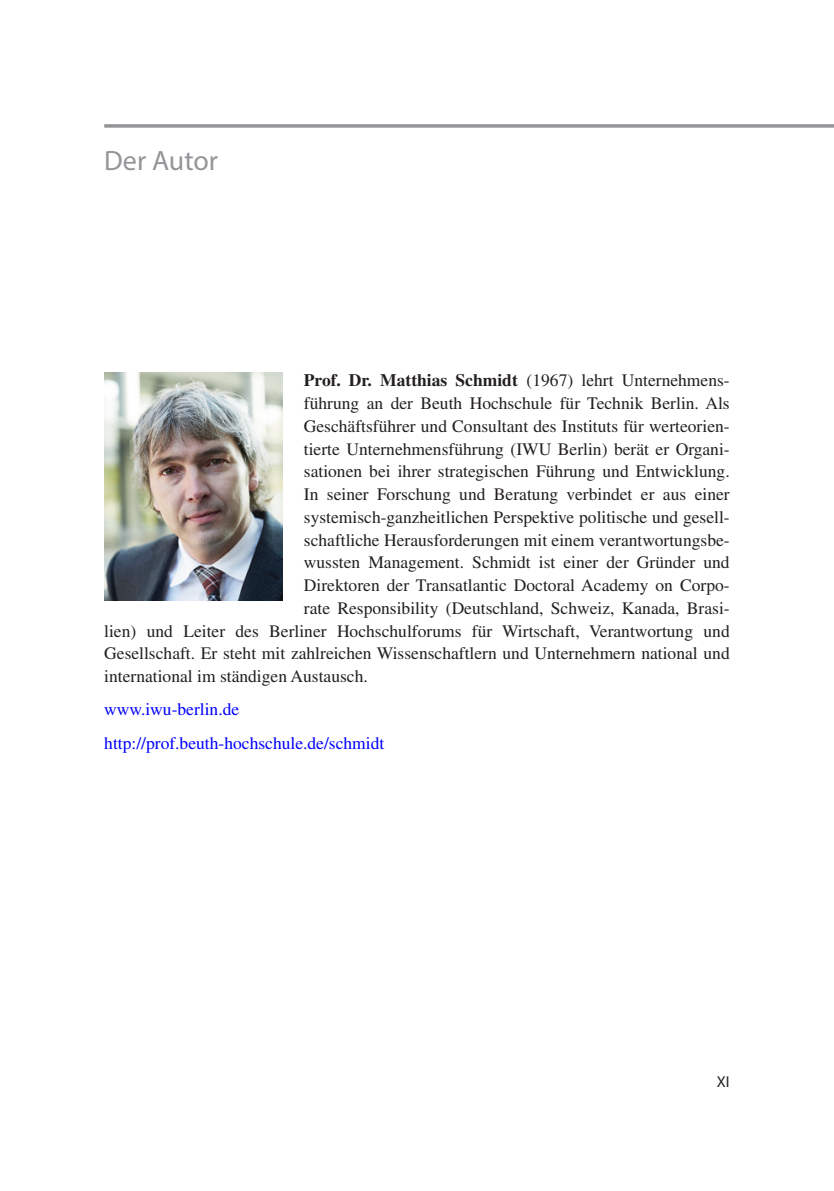
<style>
.page{position:relative;width:834px;height:1191px;background:#fff}
.page>*{position:absolute;margin:0;border:0;box-sizing:border-box;transform-origin:0 0}
.t1{font:28px "Vlxtky Tcjhbv Myriad Pro";color:#939598}
.t2{font:17.5px "Ydrtsl Sfbxfd Times";color:#231f20}
.t3{font:17.5px/33.2px "Ydrtsl Sfbxfd Times";color:#00f}
.t4{font:15.75px "Vlxtky Tcjhbv Myriad Pro";color:#231f20}
.s1{font-family:"Tgcpdy Xsmmsj Times";font-weight:700}
</style>
<div class="page">
<svg style="left:104px;top:124px;width:729px;height:4px;background:#a0a1a4"></svg>
<img style="left:104px;top:373px;width:179px;height:228px">
<h1 class="t1" style="left:104px;top:143px;width:115px">Der Autor</h1>
<p class="t2" style="left:304px;top:371px;width:427px"><span class="s1">Prof. Dr. Matthias Schmidt</span> (1967) lehrt Unternehmens-</p>
<p class="t2" style="left:304px;top:393px;width:427px">führung an der Beuth Hochschule für Technik Berlin. Als</p>
<p class="t2" style="left:304px;top:416px;width:427px">Geschäftsführer und Consultant des Instituts für werteorien-</p>
<p class="t2" style="left:304px;top:439px;width:427px">tierte Unternehmensführung (IWU Berlin) berät er Organi-</p>
<p class="t2" style="left:304px;top:462px;width:427px">sationen bei ihrer strategischen Führung und Entwicklung.</p>
<p class="t2" style="left:304px;top:484px;width:427px">In seiner Forschung und Beratung verbindet er aus einer</p>
<p class="t2" style="left:304px;top:507px;width:427px">systemisch-ganzheitlichen Perspektive politische und gesell-</p>
<p class="t2" style="left:304px;top:530px;width:427px">schaftliche Herausforderungen mit einem verantwortungsbe-</p>
<p class="t2" style="left:304px;top:553px;width:427px">wussten Management. Schmidt ist einer der Gründer und</p>
<p class="t2" style="left:304px;top:575px;width:427px">Direktoren der Transatlantic Doctoral Academy on Corpo-</p>
<p class="t2" style="left:304px;top:598px;width:427px">rate Responsibility (Deutschland, Schweiz, Kanada, Brasi-</p>
<p class="t2" style="left:104px;top:621px;width:627px">lien) und Leiter des Berliner Hochschulforums für Wirtschaft, Verantwortung und</p>
<p class="t2" style="left:104px;top:644px;width:627px">Gesellschaft. Er steht mit zahlreichen Wissenschaftlern und Unternehmern national und</p>
<p class="t2" style="left:104px;top:666px;width:265px">international im ständigen Austausch.</p>
<p class="t3" style="left:104px;top:693px;width:281px">www.iwu-berlin.de http://prof.beuth-hochschule.de/schmidt</p>
<p class="t4" style="left:716px;top:1072px;width:14px">XI</p>
</div>
